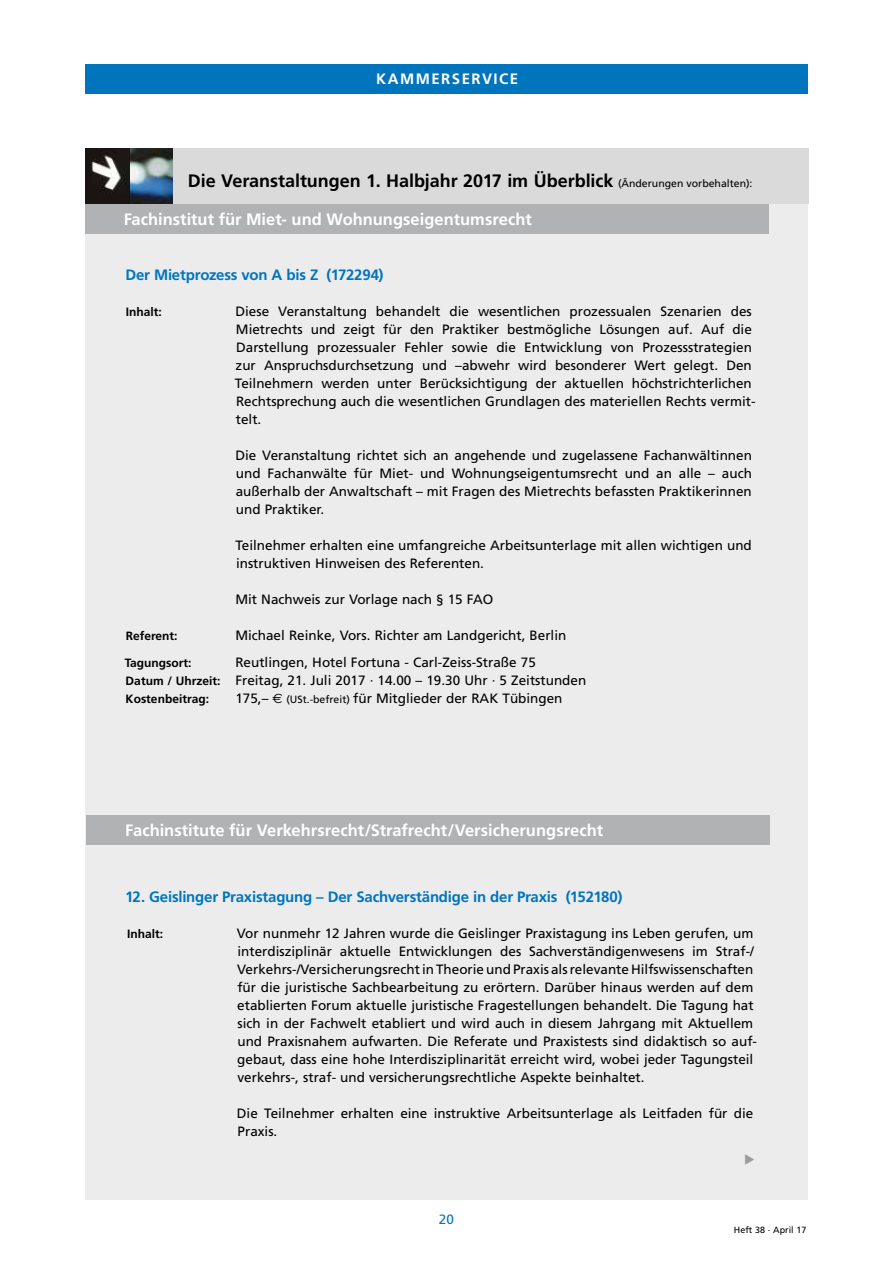
<style>
.page{position:relative;width:893px;height:1263px;background:#fff}
.page>*{position:absolute;margin:0;border:0;box-sizing:border-box;transform-origin:0 0}
.t1{font:700 18px "Frutiger";letter-spacing:-.005em;color:#000}
.t2{font:700 16.5px "Frutiger";color:#fff}
.t3{font:700 15px "Frutiger";letter-spacing:-.015em;color:#0075be}
.t4{font:700 15px "Frutiger";letter-spacing:.1em;color:#fff}
.t5{font:13.5px/18px "Frutiger";color:#000}
.t6{font:13.5px "Frutiger";color:#0075be}
.t7{font:700 12px "Frutiger";color:#000}
.t8{font:9px "Frutiger";color:#000}
.s1{font-weight:400;font-size:10.5px}
.s2{font-weight:700;font-size:12px}
.s3{font-family:"Euro Sans"}
.s4{font-size:10.5px}
</style>
<div class="page">
<div style="left:85px;top:64px;width:723px;height:30px;background:#0075be"></div>
<div style="left:85px;top:149px;width:723px;height:1050px;background:#ececed"></div>
<div style="left:85px;top:149px;width:723px;height:55px;background:#dadada"></div>
<img style="left:85px;top:149px;width:88px;height:55px">
<div style="left:85px;top:204px;width:683px;height:30px;background:#b1b2b3"></div>
<div style="left:87px;top:815px;width:683px;height:29px;background:#b1b2b3"></div>
<p class="t4" style="left:376px;top:70px;width:143px">KAMMERSERVICE</p>
<h1 class="t1" style="left:188px;top:170px;width:566px">Die Veranstaltungen 1. Halbjahr 2017 im Überblick <span class="s1">(Änderungen vorbehalten):</span></h1>
<p class="t2" style="left:124px;top:209px;width:410px">Fachinstitut für Miet- und Wohnungseigentumsrecht</p>
<p class="t3" style="left:125px;top:266px;width:260px">Der Mietprozess von A bis Z (172294)</p>
<p class="t7" style="left:126px;top:305px;width:38px">Inhalt:</p>
<p class="t5" style="left:235px;top:302px;width:522px">Diese Veranstaltung behandelt die wesentlichen prozessualen Szenarien des Mietrechts und zeigt für den Praktiker bestmögliche Lösungen auf. Auf die Darstellung prozessualer Fehler sowie die Entwicklung von Prozessstrategien zur Anspruchsdurchsetzung und –abwehr wird besonderer Wert gelegt. Den Teilnehmern werden unter Berücksichtigung der aktuellen höchstrichterlichen Rechtsprechung auch die wesentlichen Grundlagen des materiellen Rechts vermit&shy;telt.</p>
<p class="t5" style="left:235px;top:446px;width:518px;text-align:justify">Die Veranstaltung richtet sich an angehende und zugelassene Fachanwältinnen und Fachanwälte für Miet- und Wohnungseigentumsrecht und an alle – auch außerhalb der Anwaltschaft – mit Fragen des Mietrechts befassten Praktikerinnen und Praktiker.</p>
<p class="t5" style="left:235px;top:536px;width:518px">Teilnehmer erhalten eine umfangreiche Arbeitsunterlage mit allen wichtigen und instruktiven Hinweisen des Referenten.</p>
<p class="t5" style="left:235px;top:590px;width:260px">Mit Nachweis zur Vorlage nach § 15 FAO</p>
<p class="t7" style="left:126px;top:629px;width:53px">Referent:</p>
<p class="t5" style="left:235px;top:626px;width:332px">Michael Reinke, Vors. Richter am Landgericht, Berlin</p>
<p class="t7" style="left:125px;top:656px;width:68px">Tagungsort:</p>
<p class="t5" style="left:126px;top:653px;width:462px;text-indent:110px">Reutlingen, Hotel Fortuna - Carl-Zeiss-Straße 75<br><span class="s2">Datum / Uhrzeit:</span> Freitag, 21. Juli 2017 · 14.00 – 19.30 Uhr · 5 Zeitstunden</p>
<p class="t7" style="left:126px;top:692px;width:85px">Kostenbeitrag:</p>
<p class="t5" style="left:235px;top:689px;width:329px">175,– <span class="s3">€</span> <span class="s4">(USt.-befreit)</span> für Mitglieder der RAK Tübingen</p>
<p class="t2" style="left:125px;top:820px;width:479px">Fachinstitute für Verkehrsrecht/Strafrecht/Versicherungsrecht</p>
<p class="t3" style="left:125px;top:888px;width:499px">12. Geislinger Praxistagung – Der Sachverständige in der Praxis (152180)</p>
<p class="t7" style="left:127px;top:926px;width:38px">Inhalt:</p>
<p class="t5" style="left:237px;top:924px;width:522px">Vor nunmehr 12 Jahren wurde die Geislinger Praxistagung ins Leben gerufen, um interdisziplinär aktuelle Entwicklungen des Sachverständigenwesens im Straf-/ Verkehrs-/Versicherungsrecht in Theorie und Praxis als relevante Hilfswissenschaften für die juristische Sachbearbeitung zu erörtern. Darüber hinaus werden auf dem etablierten Forum aktuelle juristische Fragestellungen behandelt. Die Tagung hat sich in der Fachwelt etabliert und wird auch in diesem Jahrgang mit Aktuellem und Praxisnahem aufwarten. Die Referate und Praxistests sind didaktisch so auf&shy;gebaut, dass eine hohe Interdisziplinarität erreicht wird, wobei jeder Tagungsteil verkehrs-, straf- und versicherungsrechtliche Aspekte beinhaltet.</p>
<p class="t5" style="left:237px;top:1104px;width:518px">Die Teilnehmer erhalten eine instruktive Arbeitsunterlage als Leitfaden für die<br>Praxis.</p>
<p class="t6" style="left:439px;top:1211px;width:17px">20</p>
<p class="t8" style="left:734px;top:1225px;width:74px">Heft 38 . April 17</p>
</div>
